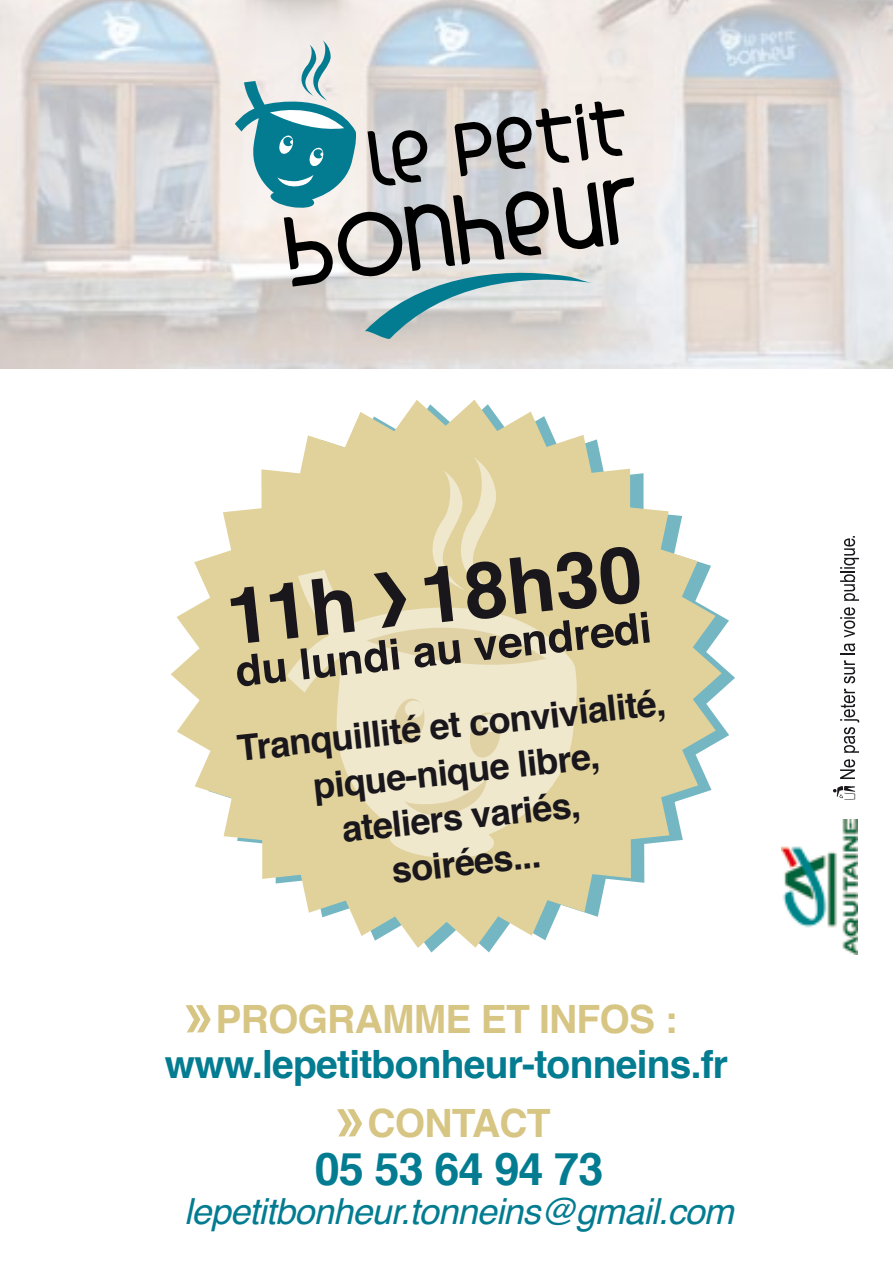
<style>
.page{position:relative;width:893px;height:1276px;background:#fff}
.page>*{position:absolute;margin:0;border:0;box-sizing:border-box;transform-origin:0 0}
.t1{font:700 45px "Helvetica";letter-spacing:-.02em;color:#037c91}
.t2{font:700 39px "Helvetica";letter-spacing:-.02em;color:#037c91}
.t3{font:700 39px "Helvetica";letter-spacing:-.02em;color:#d7c584}
.t4{font:700 36px/45.9px "Helvetica";color:#1a171c;text-align:center}
.t5{font:italic 36px "Helvetica";letter-spacing:-.02em;color:#037c91}
</style>
<div class="page">
<img style="left:0;top:0;width:893px;height:369px">
<svg style="left:235px;top:40px;width:399px;height:302px;background:#b4bdbd"></svg>
<svg style="left:186px;top:1005px;width:25px;height:27px"></svg>
<svg style="left:337px;top:1109px;width:25px;height:27px"></svg>
<svg style="left:171px;top:400px;width:551px;height:548px"></svg>
<svg style="left:287px;top:686px;width:290px;height:159px;background:#e9dfb9"></svg>
<svg style="left:392px;top:697px;width:34px;height:48px;background:#e7dcb8"></svg>
<svg style="left:468px;top:711px;width:34px;height:48px;background:#e8ddb9"></svg>
<svg style="left:389px;top:778px;width:106px;height:80px;background:#ece4c5"></svg>
<svg style="left:230px;top:457px;width:420px;height:229px;background:#c6bb94"></svg>
<svg style="left:840px;top:759px;width:15px;height:20px"></svg>
<svg style="left:840px;top:660px;width:19px;height:93px"></svg>
<svg style="left:840px;top:643px;width:15px;height:11px"></svg>
<svg style="left:840px;top:607px;width:15px;height:30px"></svg>
<svg style="left:840px;top:536px;width:19px;height:65px"></svg>
<svg style="left:833px;top:786px;width:22px;height:14px"></svg>
<img style="left:781px;top:820px;width:76px;height:134px">
<p class="t4" style="left:235px;top:725px;width:432px;rotate:-6deg">Tranquillité et convivialité, pique-nique libre,<br>ateliers variés,<br>soirées...</p>
<p class="t3" style="left:216px;top:987px;width:463px">PROGRAMME ET INFOS :</p>
<p class="t2" style="left:165px;top:1032px;width:565px">www.lepetitbonheur-tonneins.fr</p>
<p class="t3" style="left:368px;top:1091px;width:185px">CONTACT</p>
<p class="t1" style="left:315px;top:1132px;width:290px">05 53 64 94 73</p>
<p class="t5" style="left:184px;top:1183px;width:551px">lepetitbonheur.tonneins@gmail.com</p>
</div>
